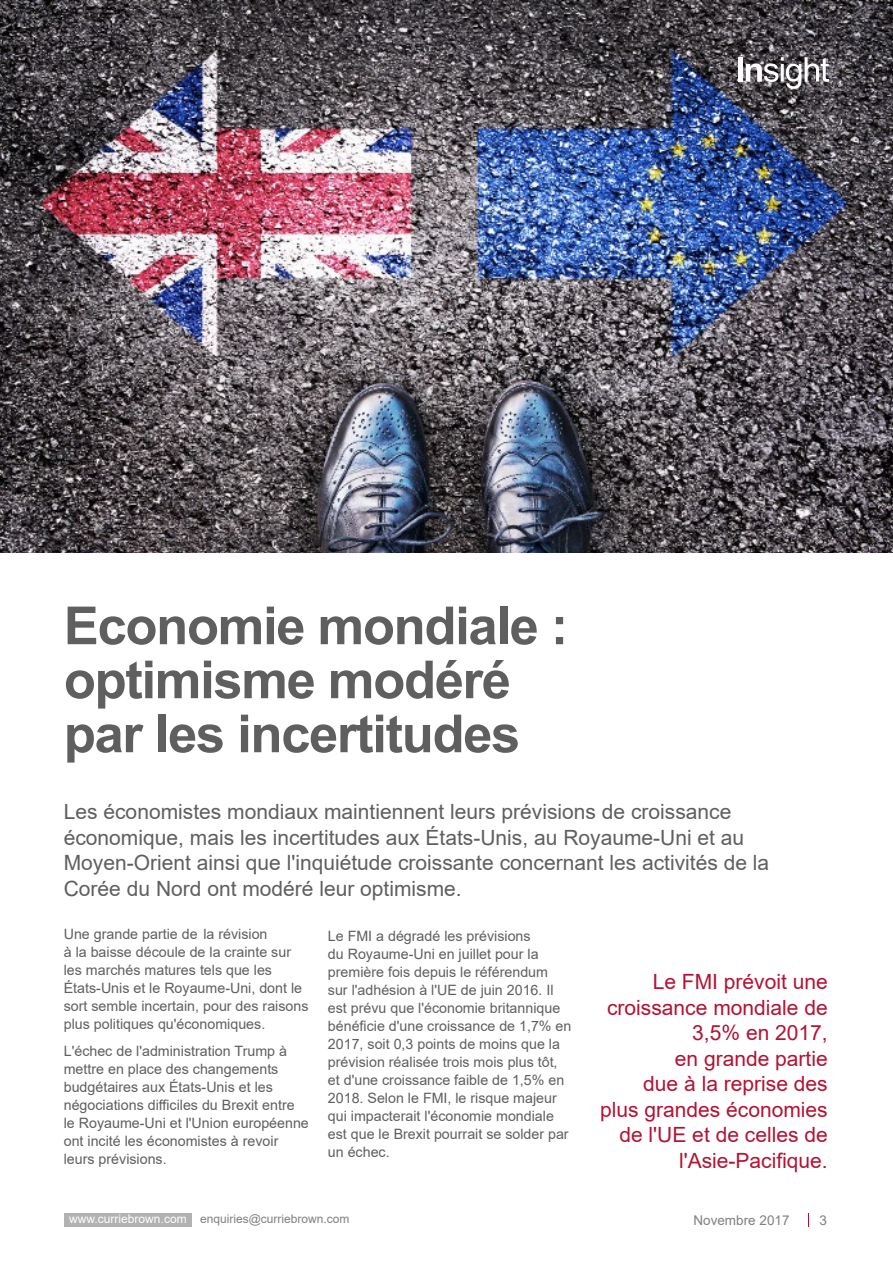
<style>
.page{position:relative;width:893px;height:1263px;background:#fff}
.page>*{position:absolute;margin:0;border:0;box-sizing:border-box;transform-origin:0 0}
.H1_Red{font:700 52.5px/54px "Arial";letter-spacing:-.025em;color:#5f5f5f}
.Body{font:21px/25.5px "Arial";color:#5f5f5f}
.Red_highlight{font:21px/25.5px "Arial";color:#b51233;text-align:right}
.Body-2{font:14.25px/18px "Arial";color:#5f5f5f}
.Grey_Highlight{font:13.5px "Arial";color:#808080}
.t1{font:12px "Arial";color:#808080}
.s1{color:#fff}
</style>
<div class="page">
<div style="left:64px;top:1213px;width:128px;height:13px;background:#b2b2b2"></div>
<svg style="left:808px;top:1213px;width:1px;height:13px"></svg>
<img style="left:0;top:0;width:893px;height:553px">
<div style="left:737px;top:57px;width:5px;height:25px;background:#fff"></div>
<svg style="left:746px;top:57px;width:83px;height:32px"></svg>
<p class="H1_Red" style="left:64px;top:599px;width:506px">Economie mondiale : optimisme modéré par les incertitudes</p>
<p class="Body" style="left:64px;top:799px;width:707px">Les économistes mondiaux maintiennent leurs prévisions de croissance économique, mais les incertitudes aux États-Unis, au Royaume-Uni et au Moyen-Orient ainsi que l'inquiétude croissante concernant les activités de la Corée du Nord ont modéré leur optimisme.</p>
<p class="Body-2" style="left:64px;top:925px;width:246px">Une grande partie de la révision<br>à la baisse découle de la crainte sur les marchés matures tels que les États-Unis et le Royaume-Uni, dont le sort semble incertain, pour des raisons plus politiques qu'économiques.</p>
<p class="Body-2" style="left:64px;top:1042px;width:247px">L'échec de l'administration Trump à mettre en place des changements budgétaires aux États-Unis et les négociations difficiles du Brexit entre le Royaume-Uni et l'Union européenne ont incité les économistes à revoir leurs prévisions.</p>
<p class="Body-2" style="left:328px;top:927px;width:245px">Le FMI a dégradé les prévisions<br>du Royaume-Uni en juillet pour la première fois depuis le référendum sur l'adhésion à l'UE de juin 2016. Il est prévu que l'économie britannique bénéficie d'une croissance de 1,7% en 2017, soit 0,3 points de moins que la prévision réalisée trois mois plus tôt, et d'une croissance faible de 1,5% en 2018. Selon le FMI, le risque majeur qui impacterait l'économie mondiale est que le Brexit pourrait se solder par un échec.</p>
<p class="Red_highlight" style="left:600px;top:969px;width:229px">Le FMI prévoit une croissance mondiale de<br>3,5% en 2017,<br>en grande partie<br>due à la reprise des plus grandes économies de l'UE et de celles de l'Asie-Pacifique.</p>
<p class="t1" style="left:69px;top:1211px;width:282px"><span class="s1">www.curriebrown.com</span> enquiries@curriebrown.com</p>
<p class="Grey_Highlight" style="left:699px;top:1210px;width:101px">September 2017</p>
<p class="Grey_Highlight" style="left:819px;top:1211px;width:9px">3</p>
<p class="Grey_Highlight" style="left:693px;top:1211px;width:98px">Novembre 2017</p>
</div>
